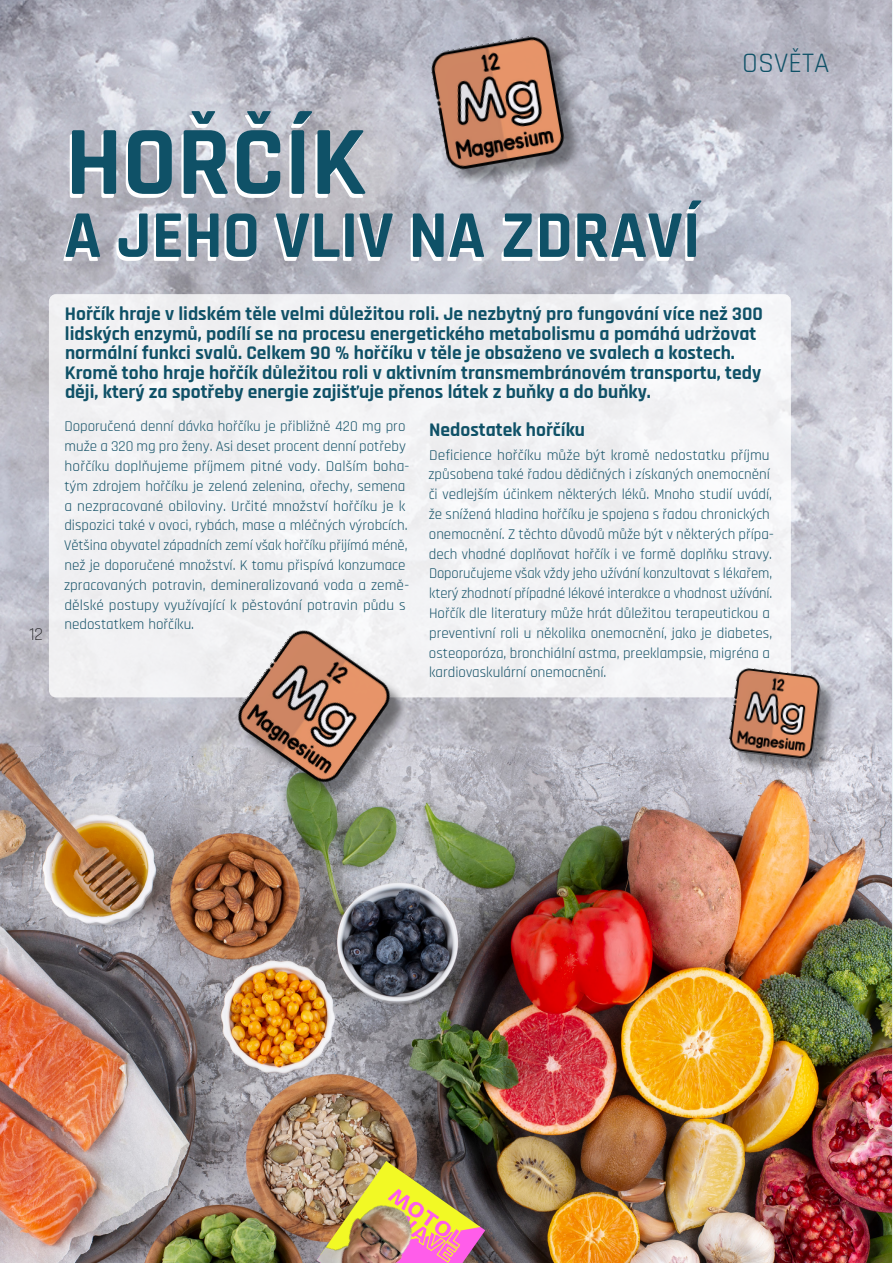
<style>
.page{position:relative;width:893px;height:1263px;background:#fff}
.page>*{position:absolute;margin:0;border:0;box-sizing:border-box;transform-origin:0 0}
.t1{font:700 99px "Rajdhani";color:#0f5167}
.t2{font:700 67.5px "Rajdhani";color:#0f5167}
.t3{font:28.5px "Rajdhani";color:#0f5167}
.t4{font:700 19.5px/19.5px "Rajdhani";color:#0f5167}
.t5{font:300 18px "Rajdhani";color:#000}
.t6{font:15px/19.8px "Rajdhani";color:#145167}
</style>
<div class="page">
<hr style="left:891px;top:2px;width:2px;height:1261px;background:#ebf6f8">
<img style="left:0;top:0;width:891px;height:1263px">
<div style="left:49px;top:294px;width:742px;height:403px;background:#f2f2f4;border-radius:7px"></div>
<div style="left:435px;top:40px;width:148px;height:147px;background:#000;opacity:.4"></div>
<img style="left:428px;top:33px;width:141px;height:140px">
<div style="left:320px;top:1164px;width:183px;height:99px;background:#000;opacity:.4"></div>
<svg style="left:317px;top:1161px;width:168px;height:102px;background:#6e5754"></svg>
<img style="left:317px;top:1167px;width:155px;height:96px">
<div style="left:733px;top:671px;width:105px;height:106px;background:#000;opacity:.4"></div>
<img style="left:728px;top:667px;width:94px;height:94px">
<div style="left:241px;top:634px;width:167px;height:167px;background:#000;opacity:.4"></div>
<img style="left:230px;top:630px;width:168px;height:161px">
<p class="t5" style="left:29px;top:624px;width:16px">12</p>
<h1 class="t1" style="left:66px;top:102px;width:302px">HOŘČÍK</h1>
<h2 class="t2" style="left:64px;top:194px;width:638px">A JEHO VLIV NA ZDRAVÍ</h2>
<h3 class="t3" style="left:742px;top:47px;width:88px">OSVĚTA</h3>
<p class="t4" style="left:65px;top:305px;width:699px">Hořčík hraje v lidském těle velmi důležitou roli. Je nezbytný pro fungování více než 300 lidských enzymů, podílí se na procesu energetického metabolismu a pomáhá udržovat normální funkci svalů. Celkem 90 % hořčíku v těle je obsaženo ve svalech a kostech.<br>Kromě toho hraje hořčík důležitou roli v aktivním transmembránovém transportu, tedy ději, který za spotřeby energie zajišťuje přenos látek z buňky a do buňky.</p>
<p class="t6" style="left:64px;top:417px;width:347px">Doporučená denní dávka hořčíku je přibližně 420 mg pro muže a 320 mg pro ženy. Asi deset procent denní potřeby hořčíku doplňujeme příjmem pitné vody. Dalším boha&shy;tým zdrojem hořčíku je zelená zelenina, ořechy, semena a nezpracované obiloviny. Určité množství hořčíku je k dispozici také v ovoci, rybách, mase a mléčných výrobcích.<br>Většina obyvatel západních zemí však hořčíku přijímá méně, než je doporučené množství. K tomu přispívá konzumace zpracovaných potravin, demineralizovaná voda a země&shy;dělské postupy využívající k pěstování potravin půdu s nedostatkem hořčíku.</p>
<h3 class="t4" style="left:429px;top:420px;width:157px">Nedostatek hořčíku</h3>
<p class="t6" style="left:429px;top:445px;width:347px">Deficience hořčíku může být kromě nedostatku příjmu způsobena také řadou dědičných i získaných onemocnění či vedlejším účinkem některých léků. Mnoho studií uvádí, že snížená hladina hořčíku je spojena s řadou chronických onemocnění. Z těchto důvodů může být v některých přípa&shy;dech vhodné doplňovat hořčík i ve formě doplňku stravy.<br>Doporučujeme však vždy jeho užívání konzultovat s lékařem, který zhodnotí případné lékové interakce a vhodnost užívání.<br>Hořčík dle literatury může hrát důležitou terapeutickou a preventivní roli u několika onemocnění, jako je diabetes, osteoporóza, bronchiální astma, preeklampsie, migréna a kardiovaskulární onemocnění.</p>
</div>
